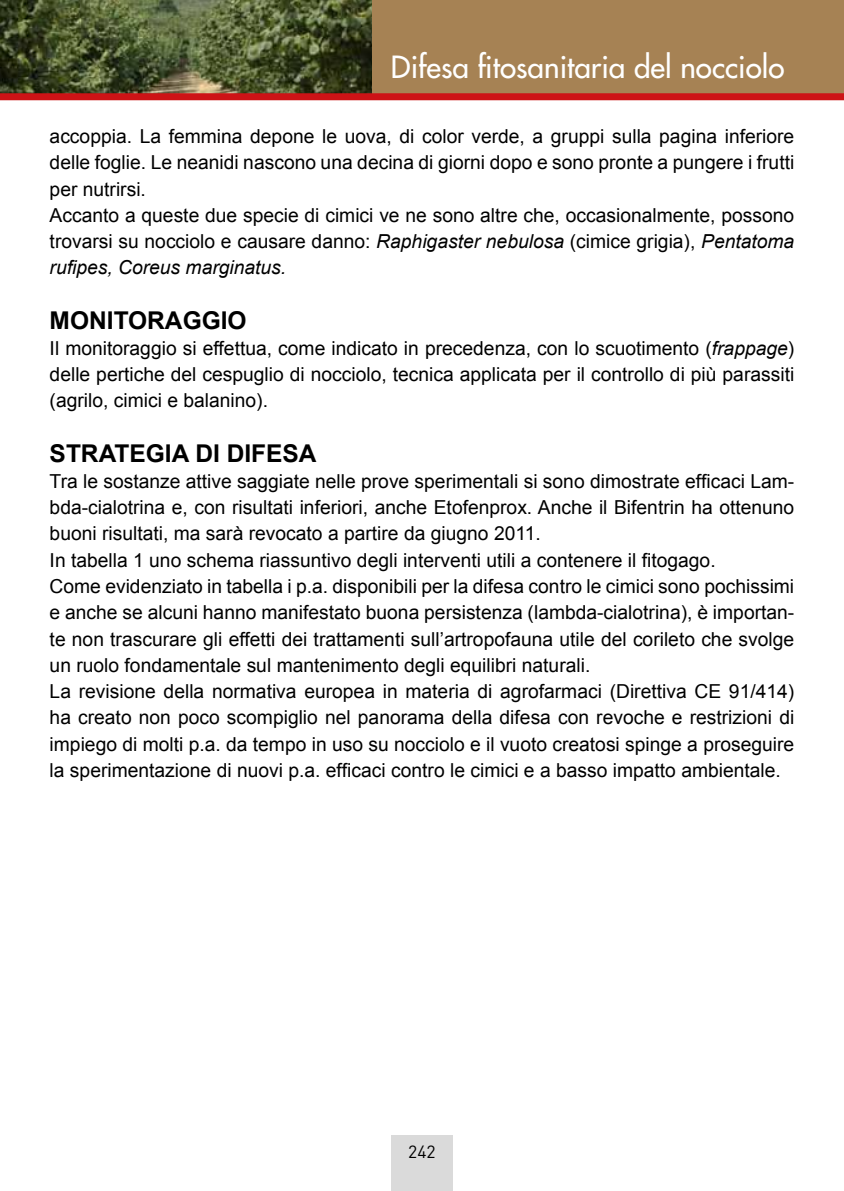
<style>
.page{position:relative;width:844px;height:1191px;background:#fff}
.page>*{position:absolute;margin:0;border:0;box-sizing:border-box;transform-origin:0 0}
.t1{font:29.75px "Futura";color:#fff}
.t2{font:700 24.5px "Arial";color:#000}
.t3{font:19.25px/26.2px "Arial";color:#000}
.t4{font:17.5px "DIN";color:#000}
.s1{font-style:italic}
</style>
<div class="page">
<div style="left:391px;top:1135px;width:61px;height:56px;background:#dadada"></div>
<img style="left:0;top:0;width:372px;height:93px">
<div style="left:372px;top:0;width:471px;height:99px;background:#a68254"></div>
<div style="left:0;top:93px;width:843px;height:7px;background:#cd1316"></div>
<h1 class="t1" style="left:391px;top:48px;width:395px">Difesa fitosanitaria del nocciolo</h1>
<p class="t3" style="left:50px;top:123px;width:746px">accoppia. La femmina depone le uova, di color verde, a gruppi sulla pagina inferiore delle foglie. Le neanidi nascono una decina di giorni dopo e sono pronte a pungere i frutti per nutrirsi.<br>Accanto a queste due specie di cimici ve ne sono altre che, occasionalmente, possono trovarsi su nocciolo e causare danno: <span class="s1">Raphigaster nebulosa</span> (cimice grigia), <span class="s1">Pentatoma rufipes, Coreus marginatus.</span></p>
<p class="t2" style="left:50px;top:304px;width:18px">MONITORA</p>
<p class="t2" style="left:183px;top:304px;width:51px">GGIO</p>
<p class="t3" style="left:50px;top:335px;width:746px;text-align:justify">Il monitoraggio si effettua, come indicato in precedenza, con lo scuotimento (<span class="s1">frappage</span>) delle pertiche del cespuglio di nocciolo, tecnica applicata per il controllo di più parassiti (agrilo, cimici e balanino).</p>
<p class="t2" style="left:50px;top:437px;width:17px">STRATE</p>
<p class="t2" style="left:146px;top:437px;width:138px">GIA DI DIFESA</p>
<p class="t3" style="left:50px;top:468px;width:746px">Tra le sostanze attive saggiate nelle prove sperimentali si sono dimostrate efficaci Lam&shy;bda-cialotrina e, con risultati inferiori, anche Etofenprox. Anche il Bifentrin ha ottenuno buoni risultati, ma sarà revocato a partire da giugno 2011.<br>In tabella 1 uno schema riassuntivo degli interventi utili a contenere il fitogago.<br>Come evidenziato in tabella i p.a. disponibili per la difesa contro le cimici sono pochissimi e anche se alcuni hanno manifestato buona persistenza (lambda-cialotrina), è importan&shy;te non trascurare gli effetti dei trattamenti sull’artropofauna utile del corileto che svolge un ruolo fondamentale sul mantenimento degli equilibri naturali.<br>La revisione della normativa europea in materia di agrofarmaci (Direttiva CE 91/414) ha creato non poco scompiglio nel panorama della difesa con revoche e restrizioni di impiego di molti p.a. da tempo in uso su nocciolo e il vuoto creatosi spinge a proseguire la sperimentazione di nuovi p.a. efficaci contro le cimici e a basso impatto ambientale.</p>
<p class="t4" style="left:408px;top:1140px;width:29px">242</p>
</div>
